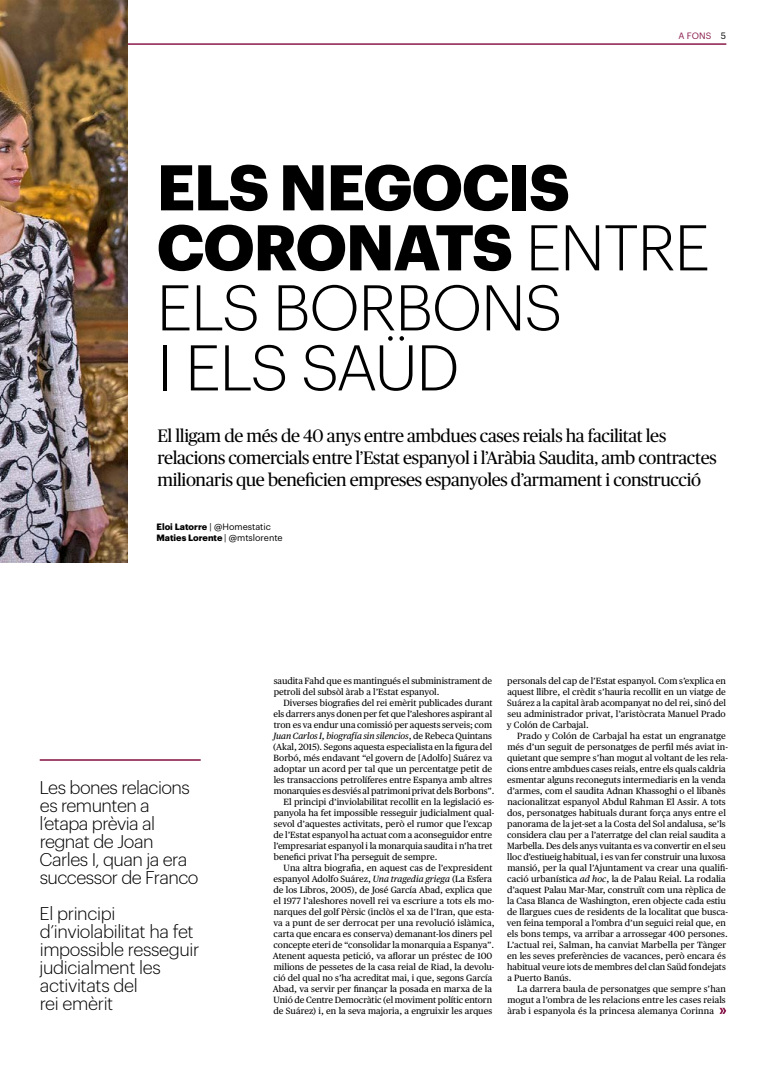
<style>
.page{position:relative;width:766px;height:1078px;background:#fff}
.page>*{position:absolute;margin:0;border:0;box-sizing:border-box;transform-origin:0 0}
.t1{font:300 63px/60px "Graphik";letter-spacing:-.02em;color:#000}
.t2{font:18px/22px "Publico";letter-spacing:-.02em;color:#000}
.t3{font:300 18px/18px "Graphik";letter-spacing:-.025em;color:#000}
.t4{font:9px/11px "Publico Text";color:#000}
.t5{font:italic 9px "Publico Text";letter-spacing:-.005em;color:#000}
.t6{font:700 9px/11px "Graphik";color:#000}
.t7{font:9px "Graphik";color:#89194a}
.s1{color:#000}
.s2{font-weight:700}
.s3{font-weight:400}
.s4{font-style:normal}
.s5{font-style:italic}
</style>
<div class="page">
<hr style="left:0;top:44px;width:726px;height:1px;background:#89194a">
<img style="left:0;top:0;width:127px;height:562px">
<svg style="left:719px;top:1007px;width:7px;height:6px"></svg>
<hr style="left:40px;top:759px;width:161px;height:1px;background:#89194a">
<p class="t7" style="left:678px;top:29px;width:49px">A FONS <span class="s1">5</span></p>
<h1 class="t1" style="left:157px;top:153px;width:555px"><span class="s2">ELS NEGOCIS<br>CORONATS</span> ENTRE<br>ELS BORBONS<br>I ELS SAÜD</h1>
<h2 class="t2" style="left:157px;top:424px;width:560px">El lligam de més de 40 anys entre ambdues cases reials ha facilitat les relacions comercials entre l’Estat espanyol i l’Aràbia Saudita, amb contractes milionaris que beneficien empreses espanyoles d’armament i construcció</h2>
<p class="t6" style="left:156px;top:520px;width:128px">Eloi Latorre <span class="s3">| @Homestatic<br></span>Maties Lorente <span class="s3">| @mtslorente</span></p>
<h2 class="t3" style="left:39px;top:776px;width:160px">Les bones relacions es remunten a l’etapa prèvia al regnat de Joan<br>Carles I, quan ja era successor de Franco</h2>
<h2 class="t3" style="left:40px;top:902px;width:161px">El principi d’inviolabilitat ha fet impossible resseguir judicialment les activitats del<br>rei emèrit</h2>
<p class="t4" style="left:273px;top:675px;width:220px">saudita Fahd que es mantingués el subministrament de petroli del subsòl àrab a l’Estat espanyol.</p>
<p class="t4" style="left:283px;top:697px;width:210px">Diverses biografies del rei emèrit publicades durant</p>
<p class="t4" style="left:273px;top:708px;width:220px">els darrers anys donen per fet que l’aleshores aspirant al</p>
<p class="t4" style="left:274px;top:719px;width:220px">tron es va endur una comissió per aquests serveis; com</p>
<p class="t5" style="left:273px;top:730px;width:220px">Juan Carlos I, biografía sin silencios<span class="s4">, de Rebeca Quintans</span></p>
<p class="t4" style="left:273px;top:741px;width:220px">(Akal, 2015). Segons aquesta especialista en la figura del</p>
<p class="t4" style="left:273px;top:752px;width:220px">Borbó, més endavant “el govern de [Adolfo] Suárez va</p>
<p class="t4" style="left:274px;top:763px;width:220px">adoptar un acord per tal que un percentatge petit de</p>
<p class="t4" style="left:273px;top:774px;width:220px">les transaccions petrolíferes entre Espanya amb altres</p>
<p class="t4" style="left:274px;top:785px;width:222px">monarquies es desviés al patrimoni privat dels Borbons”.</p>
<p class="t4" style="left:283px;top:796px;width:212px">El principi d’inviolabilitat recollit en la legislació es-</p>
<p class="t4" style="left:273px;top:807px;width:222px">panyola ha fet impossible resseguir judicialment qual-</p>
<p class="t4" style="left:274px;top:818px;width:220px">sevol d’aquestes activitats, però el rumor que l’excap</p>
<p class="t4" style="left:273px;top:829px;width:220px">de l’Estat espanyol ha actuat com a aconseguidor entre</p>
<p class="t4" style="left:273px;top:840px;width:220px">l’empresariat espanyol i la monarquia saudita i n’ha tret</p>
<p class="t4" style="left:274px;top:851px;width:165px">benefici privat l’ha perseguit de sempre.</p>
<p class="t4" style="left:283px;top:862px;width:210px">Una altra biografia, en aquest cas de l’expresident</p>
<p class="t4" style="left:273px;top:873px;width:220px">espanyol Adolfo Suárez, <span class="s5">Una tragedia griega</span> (La Esfera</p>
<p class="t4" style="left:273px;top:884px;width:220px">de los Libros, 2005), de José García Abad, explica que</p>
<p class="t4" style="left:273px;top:895px;width:222px">el 1977 l’aleshores novell rei va escriure a tots els mo-</p>
<p class="t4" style="left:274px;top:906px;width:222px">narques del golf Pèrsic (inclòs el xa de l’Iran, que esta-</p>
<p class="t4" style="left:273px;top:917px;width:223px">va a punt de ser derrocat per una revolució islàmica,</p>
<p class="t4" style="left:273px;top:928px;width:220px">carta que encara es conserva) demanant-los diners pel</p>
<p class="t4" style="left:273px;top:939px;width:222px">concepte eteri de “consolidar la monarquia a Espanya”.</p>
<p class="t4" style="left:273px;top:950px;width:221px">Atenent aquesta petició, va aflorar un préstec de 100</p>
<p class="t4" style="left:274px;top:961px;width:222px">milions de pessetes de la casa reial de Riad, la devolu-</p>
<p class="t4" style="left:273px;top:972px;width:220px">ció del qual no s’ha acreditat mai, i que, segons García</p>
<p class="t4" style="left:273px;top:983px;width:221px">Abad, va servir per finançar la posada en marxa de la</p>
<p class="t4" style="left:273px;top:994px;width:220px">Unió de Centre Democràtic (el moviment polític entorn</p>
<p class="t4" style="left:273px;top:1005px;width:220px">de Suárez) i, en la seva majoria, a engruixir les arques</p>
<p class="t4" style="left:507px;top:675px;width:220px;text-align:justify">personals del cap de l’Estat espanyol. Com s’explica en aquest llibre, el crèdit s’hauria recollit en un viatge de Suárez a la capital àrab acompanyat no del rei, sinó del seu administrador privat, l’aristòcrata Manuel Prado y Colón de Carbajal.</p>
<p class="t4" style="left:507px;top:730px;width:222px;text-indent:10px">Prado y Colón de Carbajal ha estat un engranatge més d’un seguit de personatges de perfil més aviat in&shy;quietant que sempre s’han mogut al voltant de les rela&shy;cions entre ambdues cases reials, entre els quals caldria esmentar alguns reconeguts intermediaris en la venda d’armes, com el saudita Adnan Khassoghi o el libanès nacionalitzat espanyol Abdul Rahman El Assir. A tots dos, personatges habituals durant força anys entre el panorama de la jet-set a la Costa del Sol andalusa, se’ls considera clau per a l’aterratge del clan reial saudita a Marbella. Des dels anys vuitanta es va convertir en el seu lloc d’estiueig habitual, i es van fer construir una luxosa mansió, per la qual l’Ajuntament va crear una qualifi&shy;cació urbanística <span class="s5">ad hoc</span>, la de Palau Reial. La rodalia d’aquest Palau Mar-Mar, construït com una rèplica de la Casa Blanca de Washington, eren objecte cada estiu de llargues cues de residents de la localitat que busca&shy;ven feina temporal a l’ombra d’un seguici reial que, en els bons temps, va arribar a arrossegar 400 persones.<br>L’actual rei, Salman, ha canviat Marbella per Tànger en les seves preferències de vacances, però encara és habitual veure iots de membres del clan Saüd fondejats a Puerto Banús.</p>
<p class="t4" style="left:507px;top:983px;width:220px;text-align:justify;text-indent:10px">La darrera baula de personatges que sempre s’han mogut a l’ombra de les relacions entre les cases reials àrab i espanyola és la princesa alemanya Corinna</p>
</div>
